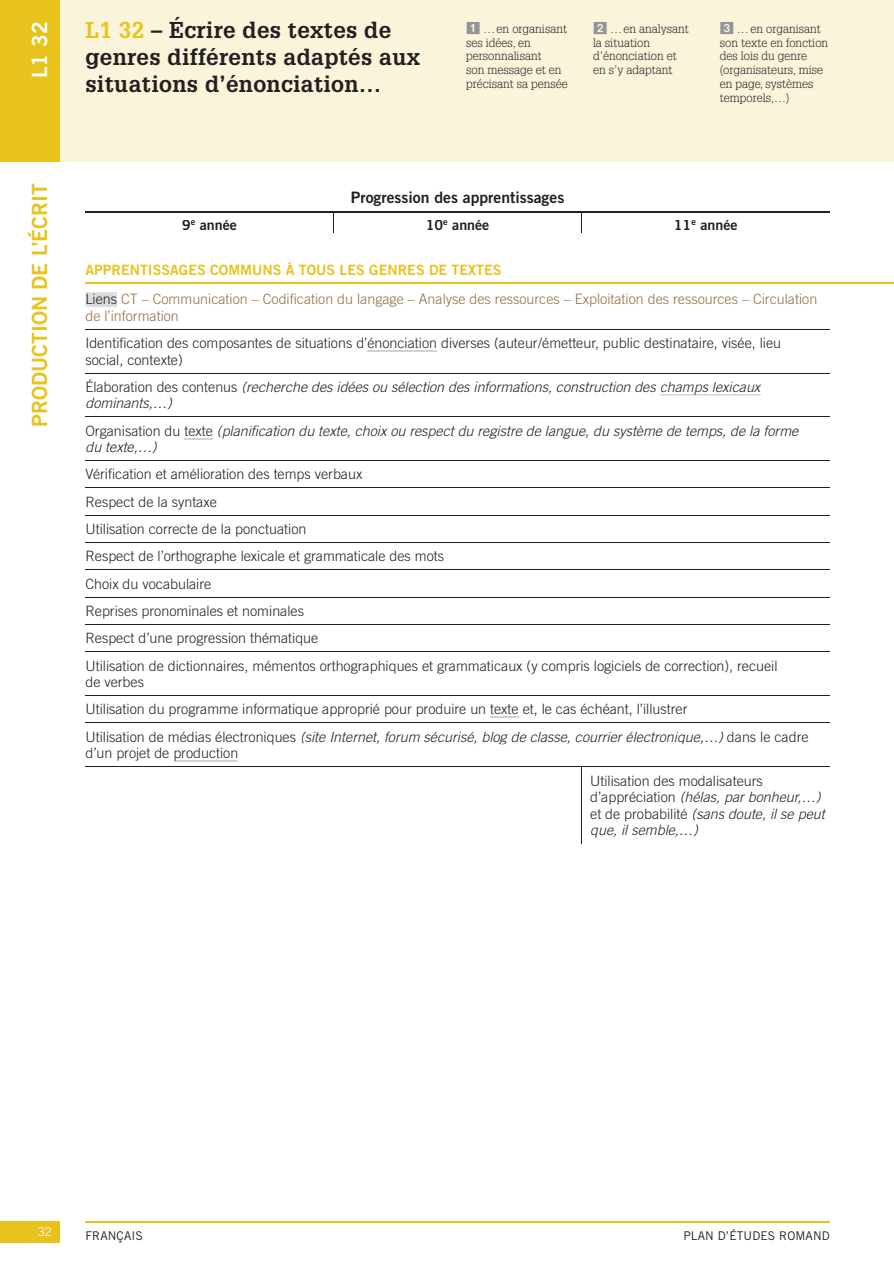
<style>
.page{position:relative;width:894px;height:1264px;background:#fff}
.page>*{position:absolute;margin:0;border:0;box-sizing:border-box;transform-origin:0 0}
.t1{font:700 22.35px/27.3px "Glypha LT Std";letter-spacing:.015em;color:#231f20}
.t2{font:21px "Trade Gothic LT Std Bd 2";color:#e8c31d}
.t3{font:21px "Trade Gothic LT Std Bd 2";color:#fff}
.t4{font:15.75px "Trade Gothic LT Std Bd 2";color:#231f20}
.t5{font:300 14.25px/27.3px "Trade Gothic LT Std";color:#231f20}
.t6{font:italic 300 14.25px/27.3px "Trade Gothic LT Std";color:#231f20}
.t7{font:300 14.25px/16.5px "Trade Gothic LT Std";color:#916d43}
.t8{font:14.25px "Trade Gothic LT Std Bd 2";color:#e8c31d}
.t9{font:14.25px "Trade Gothic LT Std Bd 2";color:#231f20}
.t10{font:300 12px/13.8px "Glypha LT Std";color:#231f20}
.t11{font:12px "Trade Gothic LT Std";letter-spacing:.01em;color:#231f20}
.t12{font:300 12px "Trade Gothic LT Std";color:#fff}
.s1{color:#e8c31d}
.s2{font-family:"PER pastilles";font-weight:400;font-size:14.25px;color:#939598}
.s3{color:#231f20}
.s4{font-style:normal}
.s5{font-style:italic}
</style>
<div class="page">
<hr style="left:85px;top:1221px;width:744px;height:1px;background:#e8c31d">
<div style="left:0;top:1221px;width:60px;height:21px;background:#e8c31d"></div>
<div style="left:60px;top:0;width:834px;height:162px;background:#faf4db"></div>
<div style="left:0;top:0;width:60px;height:162px;background:#e8c31d"></div>
<hr style="left:85px;top:329px;width:744px;height:1px;background:#231f20">
<hr style="left:85px;top:373px;width:744px;height:1px;background:#231f20">
<hr style="left:85px;top:416px;width:744px;height:1px;background:#231f20">
<hr style="left:85px;top:460px;width:744px;height:1px;background:#231f20">
<hr style="left:85px;top:488px;width:744px;height:1px;background:#231f20">
<hr style="left:85px;top:515px;width:744px;height:1px;background:#231f20">
<hr style="left:85px;top:542px;width:744px;height:1px;background:#231f20">
<hr style="left:85px;top:569px;width:744px;height:1px;background:#231f20">
<hr style="left:85px;top:597px;width:744px;height:1px;background:#231f20">
<hr style="left:85px;top:624px;width:744px;height:1px;background:#231f20">
<hr style="left:85px;top:651px;width:744px;height:1px;background:#231f20">
<hr style="left:85px;top:695px;width:744px;height:1px;background:#231f20">
<hr style="left:85px;top:722px;width:744px;height:1px;background:#231f20">
<hr style="left:85px;top:766px;width:744px;height:1px;background:#231f20">
<hr style="left:581px;top:767px;width:1px;height:76px;background:#231f20">
<hr style="left:85px;top:211px;width:496px;height:1px;background:#231f20">
<hr style="left:581px;top:211px;width:248px;height:1px;background:#231f20">
<hr style="left:85px;top:282px;width:809px;height:1px;background:#e8c31d">
<svg style="left:85px;top:292px;width:32px;height:15px"></svg>
<div style="left:87px;top:294px;width:30px;height:10px;background:#dcdddf"></div>
<hr style="left:367px;top:350px;width:70px;height:1px;background:#d1d2d4">
<hr style="left:661px;top:394px;width:99px;height:1px;background:#d1d2d4">
<svg style="left:184px;top:438px;width:29px;height:1px"></svg>
<svg style="left:490px;top:717px;width:28px;height:1px"></svg>
<svg style="left:173px;top:760px;width:65px;height:2px"></svg>
<hr style="left:175px;top:760px;width:62px;height:1px;background:#d1d2d4">
<svg style="left:333px;top:212px;width:1px;height:21px"></svg>
<svg style="left:581px;top:212px;width:1px;height:21px"></svg>
<h2 class="t3" style="left:32px;top:78px;width:58px;rotate:-90deg">L1 32</h2>
<h1 class="t1" style="left:85px;top:18px;width:336px"><span class="s1">L1 32</span> – Écrire des textes de genres différents adaptés aux situations d’énonciation…</h1>
<p class="t10" style="left:593px;top:23px;width:97px"><span class="s2">2</span> … en analysant la situation d’énonciation et en s’y adaptant</p>
<p class="t10" style="left:720px;top:23px;width:110px"><span class="s2">3</span> … en organisant son texte en fonction des lois du genre (organisateurs, mise en page, systèmes temporels,…)</p>
<p class="t10" style="left:466px;top:23px;width:103px"><span class="s2">1</span> … en organisant ses idées, en personnalisant<br>son message et en précisant sa pensée</p>
<h2 class="t2" style="left:32px;top:427px;width:245px;rotate:-90deg">PRODUCTION DE L’ÉCRIT</h2>
<p class="t4" style="left:351px;top:192px;width:215px">Progression des apprentissages</p>
<p class="t9" style="left:182px;top:220px;width:56px">9<sup>e</sup> année</p>
<p class="t9" style="left:426px;top:220px;width:65px">10<sup>e</sup> année</p>
<p class="t9" style="left:674px;top:220px;width:65px">11<sup>e</sup> année</p>
<p class="t8" style="left:85px;top:264px;width:417px">APPRENTISSAGES COMMUNS À TOUS LES GENRES DE TEXTES</p>
<p class="t7" style="left:85px;top:292px;width:733px"><span class="s3">Liens</span> CT – Communication – Codification du langage – Analyse des ressources – Exploitation des ressources – Circulation de l’information</p>
<p class="t5" style="left:85px;top:336px;width:697px;line-height:16.5px">Identification des composantes de situations d’énonciation diverses (auteur /émetteur, public destinataire, visée, lieu social, contexte)</p>
<p class="t6" style="left:85px;top:374px;width:676px"><span class="s4">Élaboration des contenus</span> (recherche des idées ou sélection des informations, construction des cham s lexicaux</p>
<p class="t6" style="left:693px;top:374px;width:9px">p</p>
<p class="t6" style="left:85px;top:391px;width:714px">dominants,…)<br><span class="s4">Organisation du texte</span> (planification du texte, choix ou respect du registre de langue, du système de temps, de la forme</p>
<p class="t6" style="left:85px;top:435px;width:73px">du texte,…)</p>
<p class="t5" style="left:85px;top:462px;width:693px">Vérification et amélioration des temps verbaux<br>Respect de la syntaxe<br>Utilisation correcte de la ponctuation<br>Respect de l’orthographe lexicale et grammaticale des mots<br>Choix du vocabulaire<br>Reprises pronominales et nominales<br>Respect d’une progression thématique<br>Utilisation de dictionnaires, mémentos orthographiques et grammaticaux (y compris logiciels de correction), recueil</p>
<p class="t5" style="left:85px;top:669px;width:724px">de verbes<br>Utilisation du programme informatique approprié pour produire un texte et, le cas échéant, l’illustrer<br>Utilisation de médias électroniques <span class="s5">(site Internet, forum sécurisé, blog de classe, courrier électronique,…)</span> dans le cadre</p>
<p class="t5" style="left:85px;top:741px;width:154px">d’un projet de production</p>
<p class="t5" style="left:590px;top:773px;width:236px;line-height:16.5px">Utilisation des modalisateurs d’appréciation <span class="s5">(hélas, par bonheur,…) </span>et de probabilité <span class="s5">(sans doute, il se peut que, il semble,…)</span></p>
<p class="t12" style="left:38px;top:1227px;width:15px">32</p>
<p class="t11" style="left:85px;top:1231px;width:59px">FRANÇAIS</p>
<p class="t11" style="left:683px;top:1231px;width:148px">PLAN D’ÉTUDES ROMAND</p>
</div>
